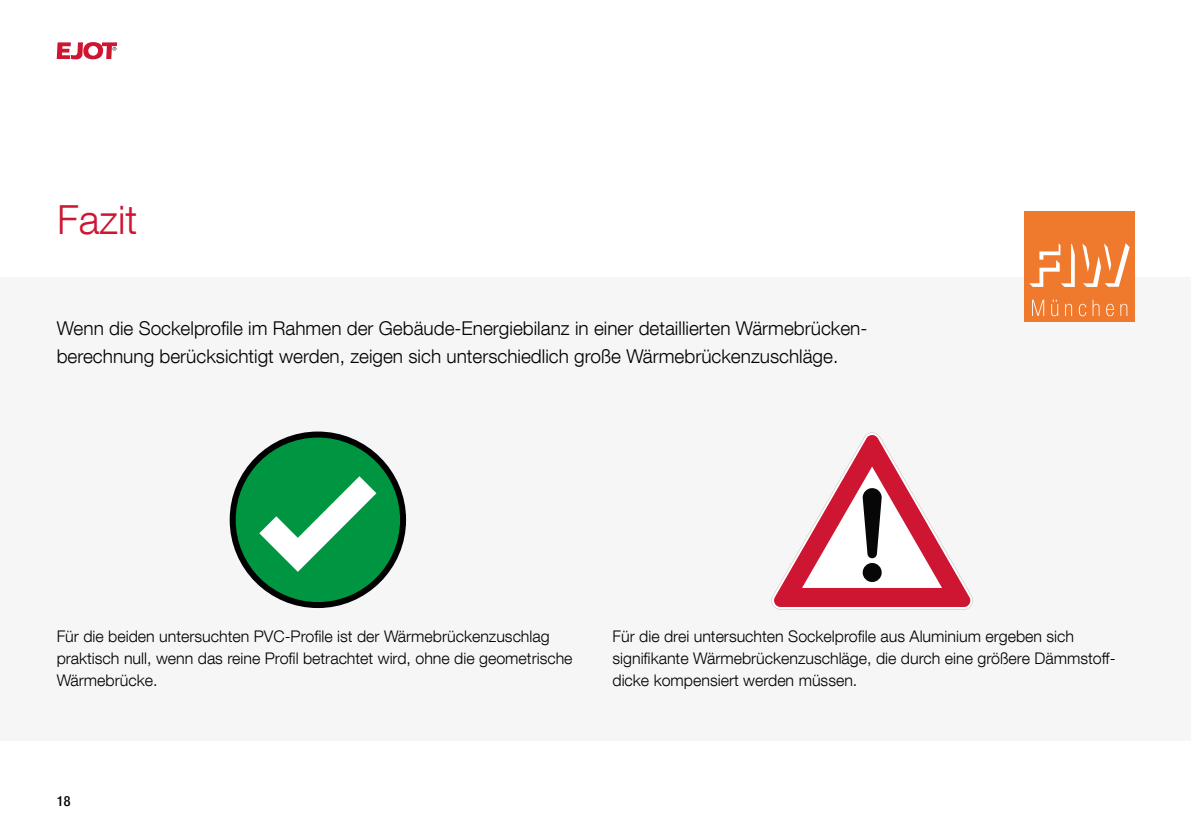
<style>
.page{position:relative;width:1191px;height:840px;background:#fff}
.page>*{position:absolute;margin:0;border:0;box-sizing:border-box;transform-origin:0 0}
.t1{font:300 40px "Helvetica Neue LT Com";color:#ce1531}
.t2{font:300 19px/28px "Helvetica Neue LT Com";color:#000}
.t3{font:300 16px/22px "Helvetica Neue LT Com";color:#000}
.t4{font:500 condensed 14px "Helvetica Neue LT Com";color:#000}
</style>
<div class="page">
<svg style="left:57px;top:42px;width:60px;height:17px"></svg>
<hr style="left:1190px;top:0;width:1px;height:839px;background:#283583">
<div style="left:0;top:277px;width:1191px;height:463px;background:#f6f6f6"></div>
<div style="left:1024px;top:211px;width:110px;height:110px;background:#ef792c"></div>
<svg style="left:1029px;top:243px;width:45px;height:44px"></svg>
<svg style="left:1082px;top:243px;width:47px;height:44px"></svg>
<svg style="left:1032px;top:299px;width:12px;height:17px"></svg>
<svg style="left:1051px;top:299px;width:7px;height:17px"></svg>
<svg style="left:1065px;top:303px;width:7px;height:13px"></svg>
<svg style="left:1078px;top:303px;width:8px;height:13px"></svg>
<svg style="left:1092px;top:299px;width:7px;height:17px"></svg>
<svg style="left:1106px;top:303px;width:7px;height:13px"></svg>
<svg style="left:1120px;top:303px;width:7px;height:13px"></svg>
<svg style="left:233px;top:434px;width:170px;height:170px;background:#007b35"></svg>
<div style="left:230px;top:431px;width:176px;height:176px;border:6px solid #000;border-radius:50%"></div>
<svg style="left:234px;top:450px;width:168px;height:138px"></svg>
<svg style="left:771px;top:432px;width:201px;height:177px"></svg>
<div style="left:862px;top:562px;width:19px;height:19px;background:#070707;border-radius:50%"></div>
<h1 class="t1" style="left:57px;top:195px;width:82px">Fazit</h1>
<p class="t2" style="left:57px;top:314px;width:812px">Wenn die Sockelprofile im Rahmen der Gebäude-Energiebilanz in einer detaillierten Wärmebrücken&shy;berechnung berücksichtigt werden, zeigen sich unterschiedlich große Wärmebrückenzuschläge.</p>
<p class="t3" style="left:57px;top:624px;width:517px">Für die beiden untersuchten PVC-Profile ist der Wärmebrückenzuschlag praktisch null, wenn das reine Profil betrachtet wird, ohne die geometrische<br>Wärmebrücke.</p>
<p class="t3" style="left:612px;top:624px;width:504px">Für die drei untersuchten Sockelprofile aus Aluminium ergeben sich signifikante Wärmebrückenzuschläge, die durch eine größere Dämmstoff&shy;dicke kompensiert werden müssen.</p>
<p class="t4" style="left:57px;top:792px;width:15px">18</p>
</div>
